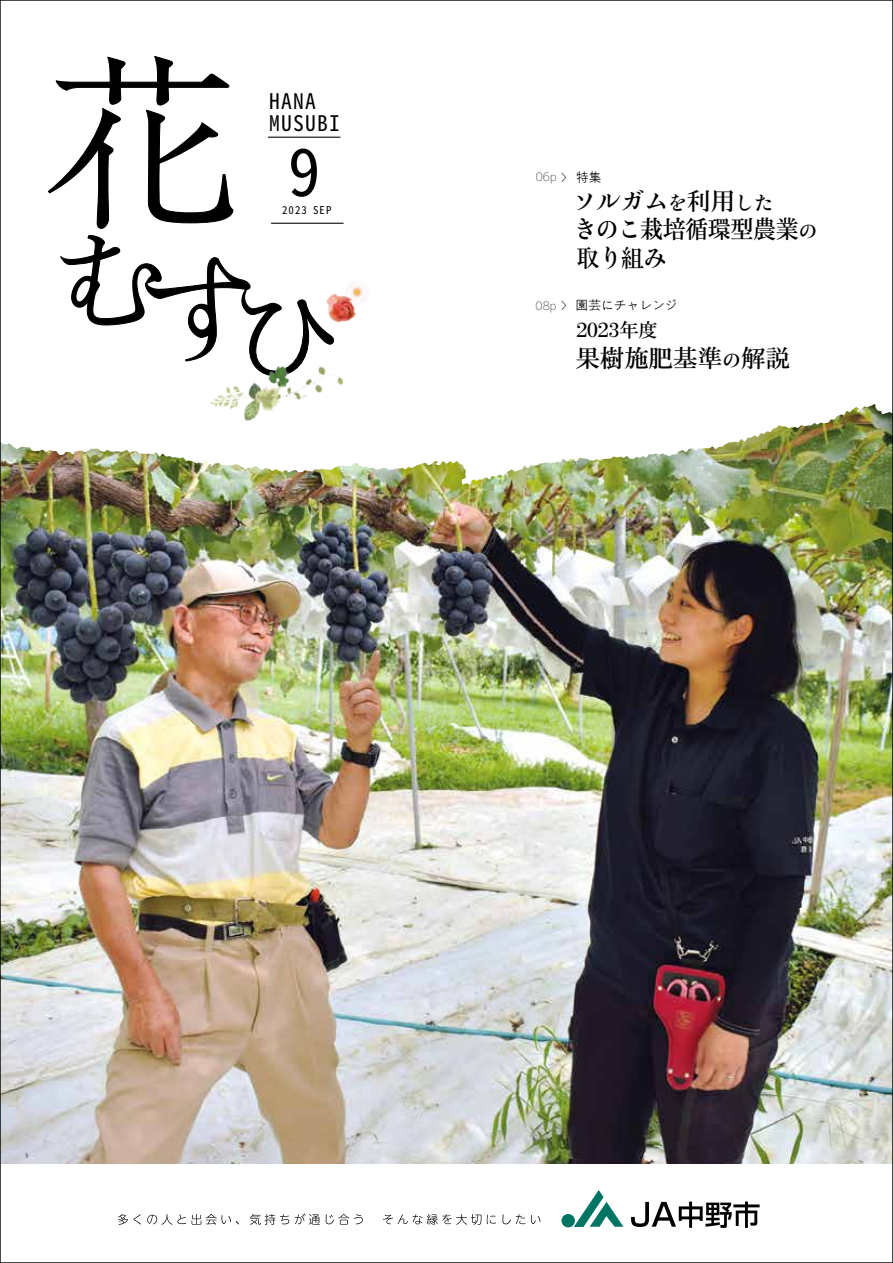
<style>
.page{position:relative;width:893px;height:1263px;background:#fff}
.page>*{position:absolute;margin:0;border:0;box-sizing:border-box;transform-origin:0 0}
.t1{font:65.4px "Noto Sans Mono CJ Kjp";color:#000}
.t2{font:700 24.45px/28.7px "Ro H Min Sink Std";letter-spacing:-.015em;color:#000}
.t3{font:21.45px/22.6px "Noto Sans Mono CJ Kjp";letter-spacing:.06em;color:#000}
.t4{font:700 19.2px "Ro H Min Sink Std";color:#000}
.t5{font:300 12.75px "PA1 Gothic Std";color:#000}
.t6{font:11.7px "mplus 1 c light";color:#595757}
.t7{font:10.8px "Noto Sans Mono CJ Kjp";letter-spacing:.1em;color:#000}
.s1{font-family:"Ro H Min Sink Std";font-weight:700;font-size:12px;color:#000}
.s2{font-family:"PA1 Gothic Std";font-weight:300;font-size:12.75px;color:#000}
.s3{font-size:19.2px}
.s4{font-family:"mplus 1 c light";font-weight:400;font-size:11.7px;color:#595757}
.s5{font-family:"Ro H Min Sink Std";font-weight:700;font-size:12px}
</style>
<div class="page">
<img style="left:2px;top:136px;width:889px;height:1028px">
<img style="left:341px;top:277px;width:32px;height:32px">
<img style="left:334px;top:293px;width:25px;height:30px">
<hr style="left:268px;top:137px;width:72px;height:1px;background:#000">
<hr style="left:271px;top:223px;width:72px;height:1px;background:#000">
<img style="left:643px;top:406px;width:228px;height:51px">
<svg style="left:118px;top:1214px;width:10px;height:11px"></svg>
<svg style="left:134px;top:1214px;width:7px;height:10px"></svg>
<svg style="left:147px;top:1214px;width:39px;height:11px"></svg>
<svg style="left:192px;top:1214px;width:47px;height:11px"></svg>
<svg style="left:250px;top:1214px;width:39px;height:11px"></svg>
<svg style="left:295px;top:1213px;width:25px;height:11px"></svg>
<svg style="left:326px;top:1214px;width:37px;height:10px"></svg>
<svg style="left:383px;top:1214px;width:98px;height:11px"></svg>
<svg style="left:487px;top:1215px;width:9px;height:9px"></svg>
<svg style="left:502px;top:1214px;width:23px;height:10px"></svg>
<svg style="left:531px;top:1215px;width:9px;height:9px"></svg>
<div style="left:561px;top:1214px;width:14px;height:13px;background:#007564;border-radius:50%"></div>
<svg style="left:574px;top:1190px;width:49px;height:37px"></svg>
<svg style="left:631px;top:1201px;width:129px;height:27px"></svg>
<svg style="left:58px;top:235px;width:276px;height:142px"></svg>
<svg style="left:47px;top:56px;width:187px;height:173px"></svg>
<img style="left:185px;top:333px;width:184px;height:117px">
<p class="t3" style="left:269px;top:90px;width:72px">HANA<br>MUSUBI</p>
<h1 class="t1" style="left:288px;top:135px;width:34px">9</h1>
<p class="t7" style="left:282px;top:204px;width:51px">2023 SEP</p>
<p class="t6" style="left:536px;top:169px;width:67px">06p <span class="s1">＞</span> <span class="s2">特集</span></p>
<p class="t2" style="left:573px;top:187px;width:247px">ソルガム<span class="s3">を</span>利用<span class="s3">した<br></span>きのこ栽培循環型農業<span class="s3">の</span>取り組み</p>
<p class="t5" style="left:536px;top:298px;width:144px"><span class="s4">08p</span> <span class="s5">＞</span> 園芸にチャレンジ</p>
<p class="t4" style="left:576px;top:318px;width:83px">2023年度</p>
<p class="t2" style="left:575px;top:344px;width:216px">果樹施肥基準<span class="s3">の</span>解説</p>
</div>
